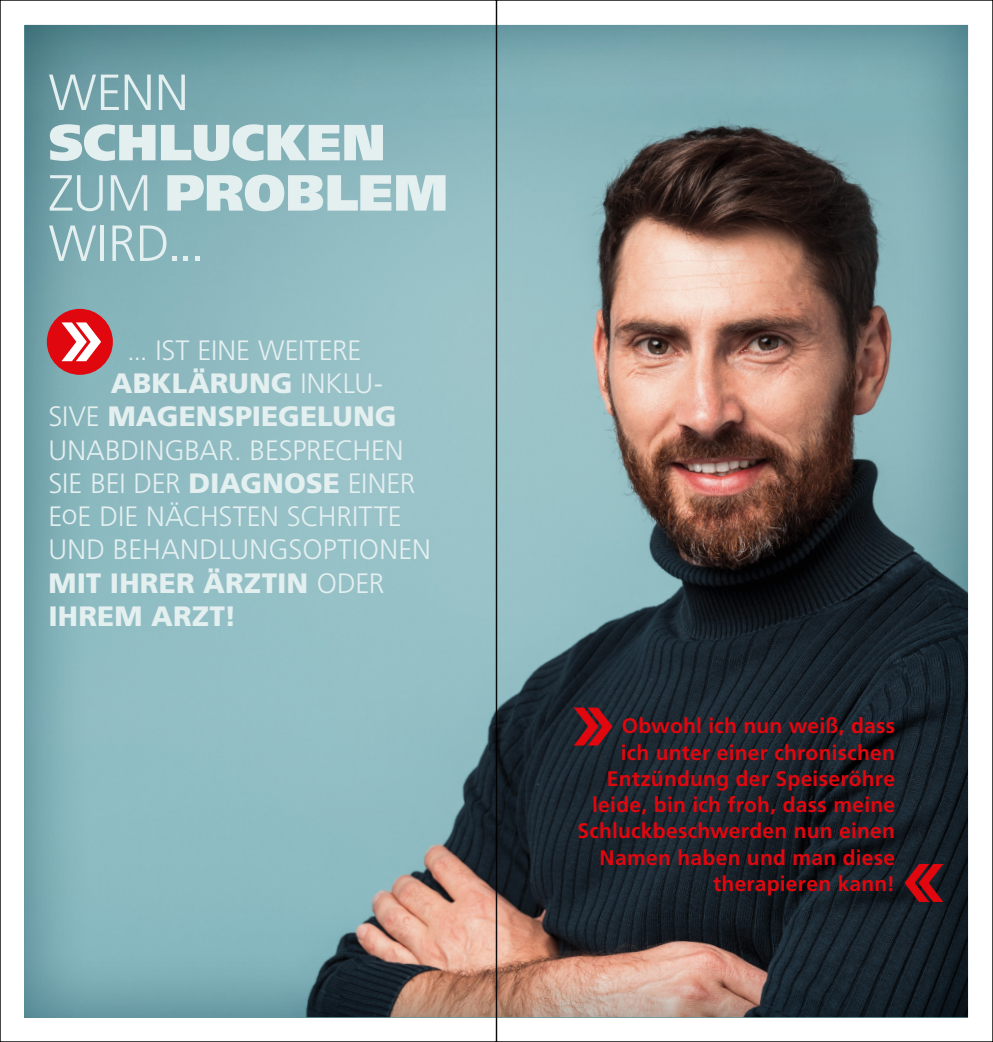
<style>
.page{position:relative;width:993px;height:1042px;background:#fff}
.page>*{position:absolute;margin:0;border:0;box-sizing:border-box;transform-origin:0 0}
.t1{font:900 50.75px/50.2px "Frutiger LT Std";letter-spacing:-.005em;color:#e4eff0}
.t2{font:300 50.75px "Frutiger LT Std";color:#e4eff0}
.t3{font:300 28px "Frutiger LT Std";color:#e4eff0}
.t4{font:900 28px "Frutiger LT Std";letter-spacing:.005em;color:#e4eff0}
.t5{font:700 21px/26.2px "Frutiger LT Std";letter-spacing:.015em;color:#e0070f;text-align:right}
.s1{font-weight:300}
.s2{font-weight:900}
</style>
<div class="page">
<div style="left:24px;top:23px;width:943px;height:994px;background:#065a6e;opacity:.5"></div>
<svg style="left:573px;top:707px;width:39px;height:38px"></svg>
<svg style="left:904px;top:864px;width:39px;height:38px"></svg>
<div style="left:47px;top:309px;width:66px;height:66px;background:#e0070f;border-radius:50%"></div>
<svg style="left:61px;top:322px;width:40px;height:39px"></svg>
<h1 class="t2" style="left:49px;top:64px;width:142px">WENN</h1>
<h1 class="t1" style="left:49px;top:117px;width:401px">SCHLUCKEN<br><span class="s1">ZUM</span> PROBLEM<br><span class="s1">WIRD...</span></h1>
<h2 class="t3" style="left:127px;top:334px;width:236px">... IST EINE WEITERE</h2>
<h2 class="t4" style="left:111px;top:366px;width:274px">ABKLÄRUNG <span class="s1">INKLU-</span></h2>
<h2 class="t4" style="left:49px;top:400px;width:349px"><span class="s1">SIVE</span> MAGENSPIEGELUNG</h2>
<h2 class="t3" style="left:49px;top:434px;width:356px">UNABDINGBAR. BESPRECHEN</h2>
<h2 class="t3" style="left:49px;top:467px;width:368px">SIE BEI DER <span class="s2">DIAGNOSE</span> EINER</h2>
<h2 class="t3" style="left:49px;top:501px;width:354px">EoE DIE NÄCHSTEN SCHRITTE</h2>
<h2 class="t3" style="left:48px;top:534px;width:384px">UND BEHANDLUNGSOPTIONEN</h2>
<h2 class="t4" style="left:48px;top:566px;width:337px">MIT IHRER ÄRZTIN <span class="s1">ODER</span></h2>
<h2 class="t4" style="left:48px;top:599px;width:189px">IHREM ARZT!</h2>
<p class="t5" style="left:577px;top:713px;width:319px">Obwohl ich nun weiß, dass<br>ich unter einer chronischen<br>Entzündung der Speiseröhre leide, bin ich froh, dass meine<br>Schluckbeschwerden nun einen<br>Namen haben und man diese therapieren kann!</p>
</div>
